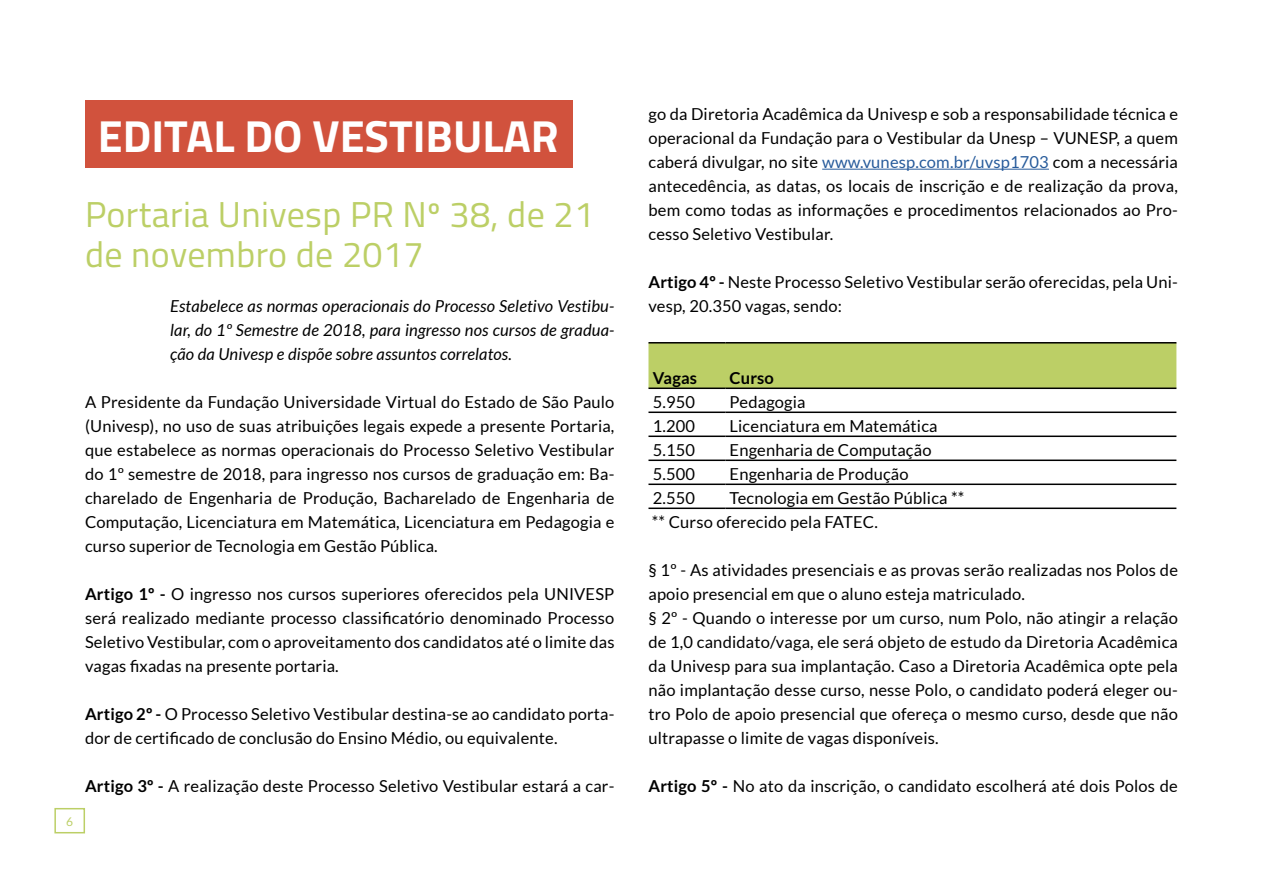
<style>
.page{position:relative;width:1263px;height:893px;background:#fff}
.page>*{position:absolute;margin:0;border:0;box-sizing:border-box;transform-origin:0 0}
.t1{font:700 45px "Titillium Web";color:#fff}
.t2{font:36px/40.5px "Titillium Web";letter-spacing:.01em;color:#bccf66}
.t3{font:16.5px/24px "Lato";letter-spacing:.01em;color:#000}
.t4{font:italic 16.5px/24px "Lato";letter-spacing:.01em;color:#000;text-align:justify}
.t5{font:700 16.5px "Lato";letter-spacing:.01em;color:#000}
.t6{font:12px "Lato";color:#bccf66}
.s1{font-weight:700}
.s2{color:#275b9b}
</style>
<div class="page">
<div style="left:54px;top:808px;width:31px;height:25px;border:2px solid #bccf66"></div>
<div style="left:85px;top:100px;width:488px;height:68px;background:#d1523d"></div>
<hr style="left:822px;top:169px;width:227px;height:1px;background:#275b9b">
<div style="left:648px;top:344px;width:528px;height:44px;background:#bccf66"></div>
<hr style="left:648px;top:342px;width:77px;height:2px;background:#000">
<hr style="left:725px;top:342px;width:451px;height:2px;background:#000">
<hr style="left:648px;top:388px;width:77px;height:1px;background:#000">
<hr style="left:725px;top:388px;width:451px;height:1px;background:#000">
<hr style="left:648px;top:412px;width:77px;height:1px;background:#000">
<hr style="left:725px;top:412px;width:451px;height:1px;background:#000">
<hr style="left:648px;top:436px;width:77px;height:1px;background:#000">
<hr style="left:725px;top:436px;width:451px;height:1px;background:#000">
<hr style="left:648px;top:460px;width:77px;height:1px;background:#000">
<hr style="left:725px;top:460px;width:451px;height:1px;background:#000">
<hr style="left:648px;top:484px;width:77px;height:1px;background:#000">
<hr style="left:725px;top:484px;width:451px;height:1px;background:#000">
<hr style="left:648px;top:508px;width:77px;height:1px;background:#000">
<hr style="left:725px;top:508px;width:451px;height:1px;background:#000">
<h1 class="t1" style="left:98px;top:101px;width:462px">EDITAL DO VESTIBULAR</h1>
<p class="t6" style="left:66px;top:814px;width:8px">6</p>
<h2 class="t2" style="left:85px;top:193px;width:511px">Portaria Univesp PR Nº 38, de 21 de novembro de 2017</h2>
<p class="t4" style="left:170px;top:294px;width:446px">Estabelece as normas operacionais do Processo Seletivo Vestibu&shy;lar, do 1º Semestre de 2018, para ingresso nos cursos de gradua&shy;ção da Univesp e dispõe sobre assuntos correlatos.</p>
<p class="t3" style="left:85px;top:390px;width:531px;text-align:justify">A Presidente da Fundação Universidade Virtual do Estado de São Paulo (Univesp), no uso de suas atribuições legais expede a presente Portaria, que estabelece as normas operacionais do Processo Seletivo Vestibular do 1º semestre de 2018, para ingresso nos cursos de graduação em: Ba&shy;charelado de Engenharia de Produção, Bacharelado de Engenharia de Computação, Licenciatura em Matemática, Licenciatura em Pedagogia e curso superior de Tecnologia em Gestão Pública.</p>
<p class="t3" style="left:85px;top:582px;width:531px;text-align:justify"><span class="s1">Artigo 1º -</span> O ingresso nos cursos superiores oferecidos pela UNIVESP será realizado mediante processo classificatório denominado Processo Seletivo Vestibular, com o aproveitamento dos candidatos até o limite das vagas fixadas na presente portaria.</p>
<p class="t3" style="left:85px;top:702px;width:531px"><span class="s1">Artigo 2º -</span> O Processo Seletivo Vestibular destina-se ao candidato porta&shy;dor de certificado de conclusão do Ensino Médio, ou equivalente.</p>
<p class="t3" style="left:85px;top:774px;width:531px"><span class="s1">Artigo 3º -</span> A realização deste Processo Seletivo Vestibular estará a car-</p>
<p class="t3" style="left:648px;top:102px;width:531px;text-align:justify">go da Diretoria Acadêmica da Univesp e sob a responsabilidade técnica e operacional da Fundação para o Vestibular da Unesp – VUNESP, a quem caberá divulgar, no site <span class="s2">www.vunesp.com.br/uvsp1703</span> com a necessária antecedência, as datas, os locais de inscrição e de realização da prova, bem como todas as informações e procedimentos relacionados ao Pro&shy;cesso Seletivo Vestibular.</p>
<p class="t3" style="left:648px;top:270px;width:531px"><span class="s1">Artigo 4º -</span> Neste Processo Seletivo Vestibular serão oferecidas, pela Uni&shy;vesp, 20.350 vagas, sendo:</p>
<p class="t5" style="left:653px;top:368px;width:46px">Vagas</p>
<p class="t5" style="left:730px;top:368px;width:46px">Curso</p>
<p class="t3" style="left:653px;top:390px;width:44px">5.950</p>
<p class="t3" style="left:730px;top:390px;width:78px">Pedagogia</p>
<p class="t3" style="left:653px;top:414px;width:44px">1.200</p>
<p class="t3" style="left:730px;top:414px;width:209px">Licenciatura em Matemática</p>
<p class="t3" style="left:653px;top:438px;width:44px">5.150</p>
<p class="t3" style="left:730px;top:438px;width:203px">Engenharia de Computação</p>
<p class="t3" style="left:653px;top:462px;width:44px">5.500</p>
<p class="t3" style="left:730px;top:462px;width:181px">Engenharia de Produção</p>
<p class="t3" style="left:653px;top:486px;width:44px">2.550</p>
<p class="t3" style="left:652px;top:486px;width:314px;text-indent:78px">Tecnologia em Gestão Pública ** ** Curso oferecido pela FATEC.</p>
<p class="t3" style="left:648px;top:558px;width:531px">§ 1º - As atividades presenciais e as provas serão realizadas nos Polos de apoio presencial em que o aluno esteja matriculado.<br>§ 2º - Quando o interesse por um curso, num Polo, não atingir a relação de 1,0 candidato/vaga, ele será objeto de estudo da Diretoria Acadêmica da Univesp para sua implantação. Caso a Diretoria Acadêmica opte pela não implantação desse curso, nesse Polo, o candidato poderá eleger ou&shy;tro Polo de apoio presencial que ofereça o mesmo curso, desde que não ultrapasse o limite de vagas disponíveis.</p>
<p class="t3" style="left:648px;top:774px;width:531px"><span class="s1">Artigo 5º -</span> No ato da inscrição, o candidato escolherá até dois Polos de</p>
</div>
